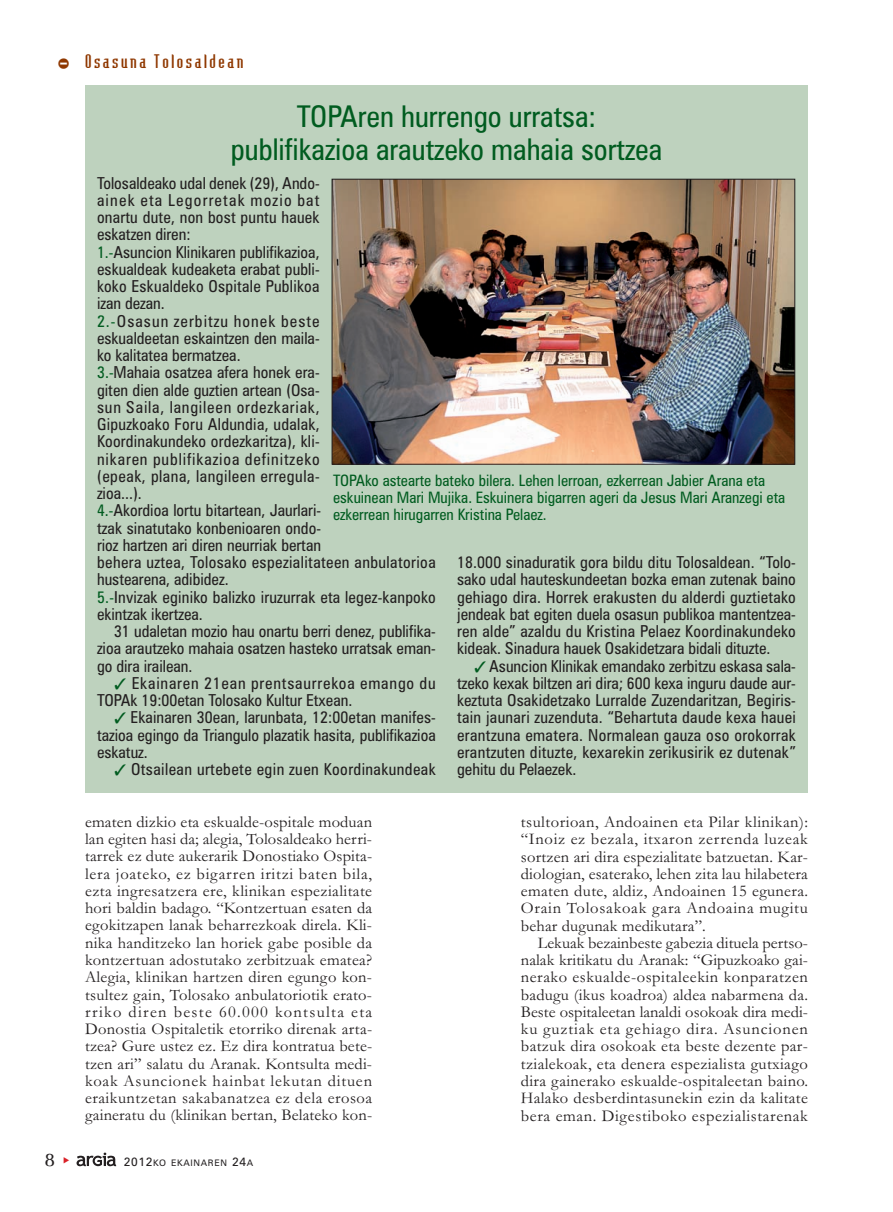
<style>
.page{position:relative;width:893px;height:1212px;background:#fff}
.page>*{position:absolute;margin:0;border:0;box-sizing:border-box;transform-origin:0 0}
.t1{font:condensed 30px/33px "Zurich BT";color:#015c20;text-align:center}
.t2{font:19.5px "Memoir";color:#231f20}
.t3{font:18px "Bodiac";letter-spacing:.145em;color:#8f3801}
.t4{font:condensed 16.5px/17.2px "Zurich BT";letter-spacing:.005em;color:#231f20;text-align:justify}
.t5{font:16.5px/17.2px "Garamond";letter-spacing:.03em;color:#231f20;text-align:justify}
.t6{font:condensed 16.5px/17.2px "Zurich BT";letter-spacing:.05em;color:#231f20}
.t7{font:condensed 16.5px "Zurich BT";letter-spacing:.025em;color:#231f20}
.t8{font:condensed 15.75px/17.2px "Zurich BT";color:#015c20}
.t9{font:9px "Zurich BT";letter-spacing:.075em;color:#231f20}
.s1{font-size:30px}
.s2{color:#015c20}
.s3{font-size:12px}
</style>
<div class="page">
<svg style="left:77px;top:1152px;width:39px;height:14px"></svg>
<div style="left:85px;top:85px;width:723px;height:707px;background:#bed2be"></div>
<img style="left:334px;top:181px;width:459px;height:282px">
<div style="left:332px;top:179px;width:463px;height:286px;border:1px solid #231f20"></div>
<p class="t3" style="left:57px;top:55px;width:188px"><span class="s1">-</span> Osasuna Tolosaldean</p>
<h1 class="t1" style="left:231px;top:102px;width:433px">TOPAren hurrengo urratsa: publifikazioa arautzeko mahaia sortzea</h1>
<p class="t4" style="left:97px;top:176px;width:340px;text-align:left">Tolosaldeako udal denek (29), Ando-<br>ainek eta Legorretak mozio bat<br>onartu dute, non bost puntu hauek<br>eskatzen diren:<br><span class="s2">1.-</span>Asuncion Klinikaren publifikazioa,<br>eskualdeak kudeaketa erabat publi-<br>koko Eskualdeko Ospitale Publikoa<br>izan dezan.<br><span class="s2">2.-</span>Osasun zerbitzu honek beste<br>eskualdeetan eskaintzen den maila-<br>ko kalitatea bermatzea.<br><span class="s2">3.-</span>Mahaia osatzea afera honek era-<br>giten dien alde guztien artean (Osa-<br>sun Saila, langileen ordezkariak,<br>Gipuzkoako Foru Aldundia, udalak,<br>Koordinakundeko ordezkaritza), kli-<br>nikaren publifikazioa definitzeko<br>(epeak, plana, langileen erregula-<br>zioa...).<br><span class="s2">4.-</span>Akordioa lortu bitartean, Jaurlari-<br>tzak sinatutako konbenioaren ondo-<br>rioz hartzen ari diren neurriak bertan<br>behera uztea, Tolosako espezialitateen anbulatorioa hustearena, adibidez.<br><span class="s2">5.-</span>Invizak eginiko balizko iruzurrak eta legez-kanpoko ekintzak ikertzea.</p>
<p class="t4" style="left:97px;top:624px;width:340px;text-indent:17px">31 udaletan mozio hau onartu berri denez, publifika&shy;zioa arautzeko mahaia osatzen hasteko urratsak eman&shy;go dira irailean.</p>
<p class="t6" style="left:97px;top:676px;width:340px;text-indent:17px"><span class="s2">✓</span> Ekainaren 21ean prentsaurrekoa emango du<br>TOPAk 19:00etan Tolosako Kultur Etxean.</p>
<p class="t4" style="left:97px;top:710px;width:340px;text-indent:17px"><span class="s2">✓</span> Ekainaren 30ean, larunbata, 12:00etan manifes&shy;tazioa egingo da Triangulo plazatik hasita, publifikazioa eskatuz.</p>
<p class="t7" style="left:114px;top:763px;width:323px"><span class="s2">✓</span> Otsailean urtebete egin zuen Koordinakundeak</p>
<p class="t8" style="left:333px;top:473px;width:454px">TOPAko astearte bateko bilera. Lehen lerroan, ezkerrean Jabier Arana eta eskuinean Mari Mujika. Eskuinera bigarren ageri da Jesus Mari Aranzegi eta ezkerrean hirugarren Kristina Pelaez.</p>
<p class="t4" style="left:457px;top:555px;width:340px">18.000 sinaduratik gora bildu ditu Tolosaldean. “Tolo&shy;sako udal hauteskundeetan bozka eman zutenak baino gehiago dira. Horrek erakusten du alderdi guztietako jendeak bat egiten duela osasun publikoa mantentzea&shy;ren alde” azaldu du Kristina Pelaez Koordinakundeko kideak. Sinadura hauek Osakidetzara bidali dituzte.</p>
<p class="t4" style="left:457px;top:659px;width:340px;text-indent:17px"><span class="s2">✓</span> Asuncion Klinikak emandako zerbitzu eskasa sala&shy;tzeko kexak biltzen ari dira; 600 kexa inguru daude aur&shy;keztuta Osakidetzako Lurralde Zuzendaritzan, Begiris&shy;tain jaunari zuzenduta. “Behartuta daude kexa hauei erantzuna ematera. Normalean gauza oso orokorrak erantzuten dituzte, kexarekin zerikusirik ez dutenak” gehitu du Pelaezek.</p>
<p class="t5" style="left:85px;top:815px;width:289px">ematen dizkio eta eskualde-ospitale moduan lan egiten hasi da; alegia, Tolosaldeako herri&shy;tarrek ez dute aukerarik Donostiako Ospita&shy;lera joateko, ez bigarren iritzi baten bila, ezta ingresatzera ere, klinikan espezialitate hori baldin badago. “Kontzertuan esaten da egokitzapen lanak beharrezkoak direla. Kli&shy;nika handitzeko lan horiek gabe posible da kontzertuan adostutako zerbitzuak ematea?<br>Alegia, klinikan hartzen diren egungo kon&shy;tsultez gain, Tolosako anbulatoriotik erato&shy;rriko diren beste 60.000 kontsulta eta Donostia Ospitaletik etorriko direnak arta&shy;tzea? Gure ustez ez. Ez dira kontratua bete&shy;tzen ari” salatu du Aranak. Kontsulta medi&shy;koak Asuncionek hainbat lekutan dituen eraikuntzetan sakabanatzea ez dela erosoa gaineratu du (klinikan bertan, Belateko kon-</p>
<p class="t5" style="left:521px;top:815px;width:289px">tsultorioan, Andoainen eta Pilar klinikan): “Inoiz ez bezala, itxaron zerrenda luzeak sortzen ari dira espezialitate batzuetan. Kar&shy;diologian, esaterako, lehen zita lau hilabetera ematen dute, aldiz, Andoainen 15 egunera.<br>Orain Tolosakoak gara Andoaina mugitu behar dugunak medikutara”.</p>
<p class="t5" style="left:521px;top:936px;width:289px;text-indent:17px">Lekuak bezainbeste gabezia dituela pertso&shy;nalak kritikatu du Aranak: “Gipuzkoako gai&shy;nerako eskualde-ospitaleekin konparatzen badugu (ikus koadroa) aldea nabarmena da.<br>Beste ospitaleetan lanaldi osokoak dira medi&shy;ku guztiak eta gehiago dira. Asuncionen batzuk dira osokoak eta beste dezente par&shy;tzialekoak, eta denera espezialista gutxiago dira gainerako eskualde-ospitaleetan baino.<br>Halako desberdintasunekin ezin da kalitate bera eman. Digestiboko espezialistarenak</p>
<p class="t2" style="left:44px;top:1151px;width:12px">8</p>
<p class="t9" style="left:124px;top:1160px;width:131px"><span class="s3">2012</span>KO EKAINAREN <span class="s3">24</span>A</p>
</div>
